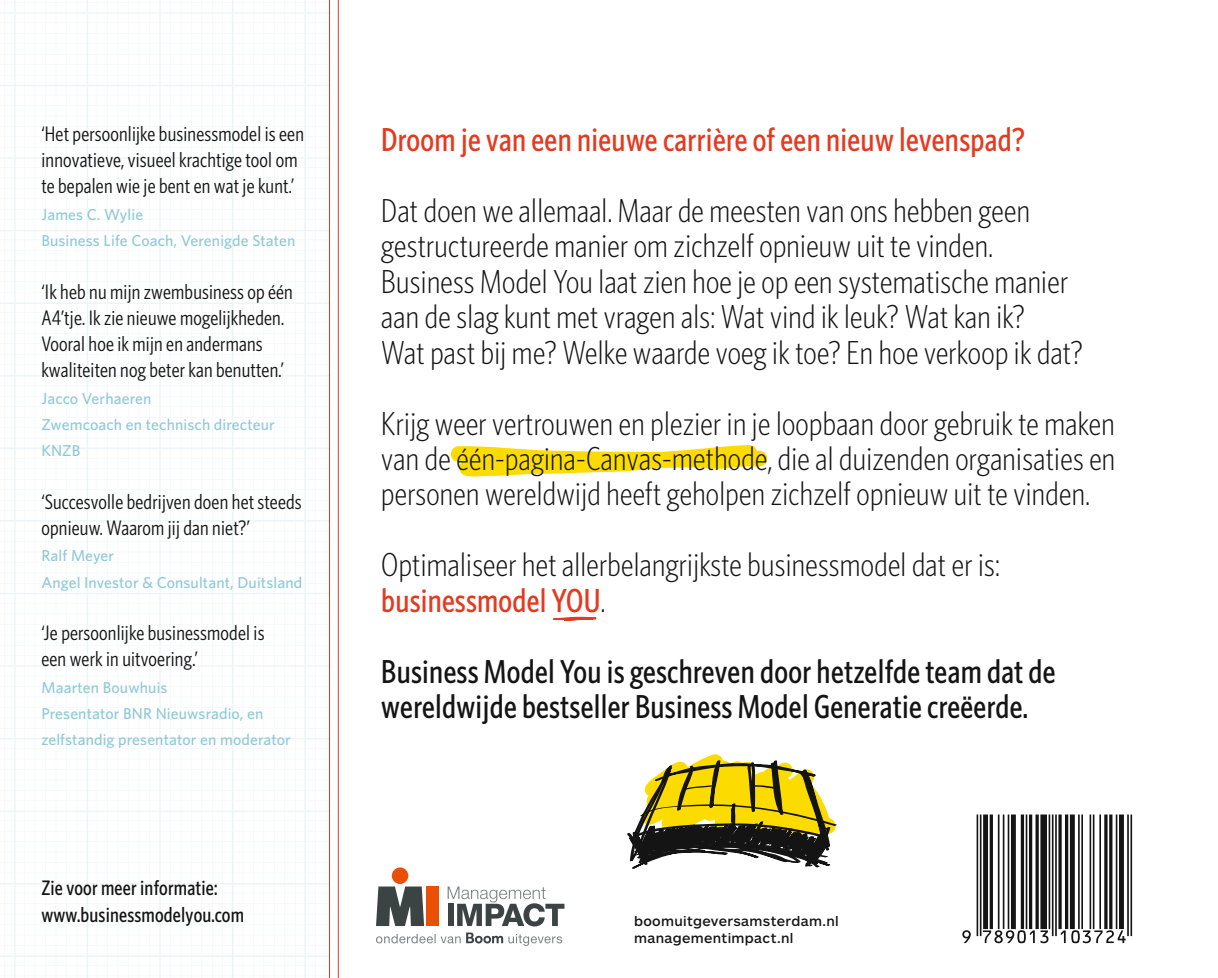
<style>
.page{position:relative;width:1218px;height:978px;background:#fff}
.page>*{position:absolute;margin:0;border:0;box-sizing:border-box;transform-origin:0 0}
.t1{font:300 33.25px/35.5px "Whitney Condensed";letter-spacing:.01em;color:#131413}
.t2{font:500 33.25px/35.5px "Whitney Condensed";letter-spacing:.01em;color:#131413}
.t3{font:500 33.25px "Whitney Condensed";letter-spacing:.01em;color:#e43a20}
.t4{font:21px/26.2px "Whitney Condensed";letter-spacing:.01em;color:#131413}
.t5{font:500 21px/26.2px "Whitney Condensed";letter-spacing:.01em;color:#131413}
.t6{font:500 15.75px/26.2px "Whitney";letter-spacing:.005em;color:#8fc8d7}
.t7{font:500 14px/16.8px "ARS Maquette Pro";letter-spacing:.025em;color:#131413}
.s1{font-weight:500;color:#e43a20}
</style>
<div class="page">
<svg style="left:0;top:0;width:329px;height:977px"></svg>
<svg style="left:553px;top:616px;width:44px;height:5px"></svg>
<svg style="left:451px;top:445px;width:316px;height:31px"></svg>
<svg style="left:627px;top:754px;width:210px;height:115px"></svg>
<svg style="left:962px;top:814px;width:170px;height:129px"></svg>
<svg style="left:376px;top:867px;width:189px;height:79px"></svg>
<hr style="left:329px;top:0;width:1px;height:977px;background:#e43a20">
<hr style="left:338px;top:0;width:1px;height:977px;background:#e43a20">
<p class="t4" style="left:41px;top:120px;width:264px">‘Het persoonlijke businessmodel is een innovatieve, visueel krachtige tool om te bepalen wie je bent en wat je kunt.’</p>
<p class="t6" style="left:41px;top:201px;width:256px">James C. Wylie<br>Business Life Coach, Verenigde Staten</p>
<p class="t4" style="left:41px;top:277px;width:253px">‘Ik heb nu mijn zwembusiness op één A4’tje. Ik zie nieuwe mogelijkheden.<br>Vooral hoe ik mijn en andermans kwaliteiten nog beter kan benutten.’</p>
<p class="t6" style="left:41px;top:384px;width:235px">Jacco Verhaeren<br>Zwemcoach en technisch directeur<br>KNZB</p>
<p class="t4" style="left:41px;top:487px;width:262px">‘Succesvolle bedrijven doen het steeds opnieuw. Waarom jij dan niet?’</p>
<p class="t6" style="left:41px;top:542px;width:262px">Ralf Meyer<br>Angel Investor &amp; Consultant, Duitsland</p>
<p class="t4" style="left:41px;top:618px;width:224px">‘Je persoonlijke businessmodel is een werk in uitvoering.’</p>
<p class="t6" style="left:41px;top:673px;width:251px">Maarten Bouwhuis<br>Presentator BNR Nieuwsradio, en zelfstandig presentator en moderator</p>
<p class="t5" style="left:41px;top:873px;width:204px">Zie voor meer informatie: www.businessmodelyou.com</p>
<p class="t3" style="left:381px;top:118px;width:645px">Droom je van een nieuwe carrière of een nieuw levenspad?</p>
<p class="t1" style="left:381px;top:191px;width:703px">Dat doen we allemaal. Maar de meesten van ons hebben geen gestructureerde manier om zichzelf opnieuw uit te vinden.<br>Business Model You laat zien hoe je op een systematische manier aan de slag kunt met vragen als: Wat vind ik leuk? Wat kan ik?<br>Wat past bij me? Welke waarde voeg ik toe? En hoe verkoop ik dat?</p>
<p class="t1" style="left:381px;top:404px;width:735px;text-align:justify">Krijg weer vertrouwen en plezier in je loopbaan door gebruik te maken van de één-pagina-Canvas-methode, die al duizenden organisaties en personen wereldwijd heeft geholpen zichzelf opnieuw uit te vinden.</p>
<p class="t1" style="left:381px;top:546px;width:620px">Optimaliseer het allerbelangrijkste businessmodel dat er is: <span class="s1">businessmodel YOU</span>.</p>
<p class="t2" style="left:381px;top:652px;width:676px">Business Model You is geschreven door hetzelfde team dat de wereldwijde bestseller Business Model Generatie creëerde.</p>
<p class="t7" style="left:634px;top:912px;width:206px">boomuitgeversamsterdam.nl managementimpact.nl</p>
</div>
